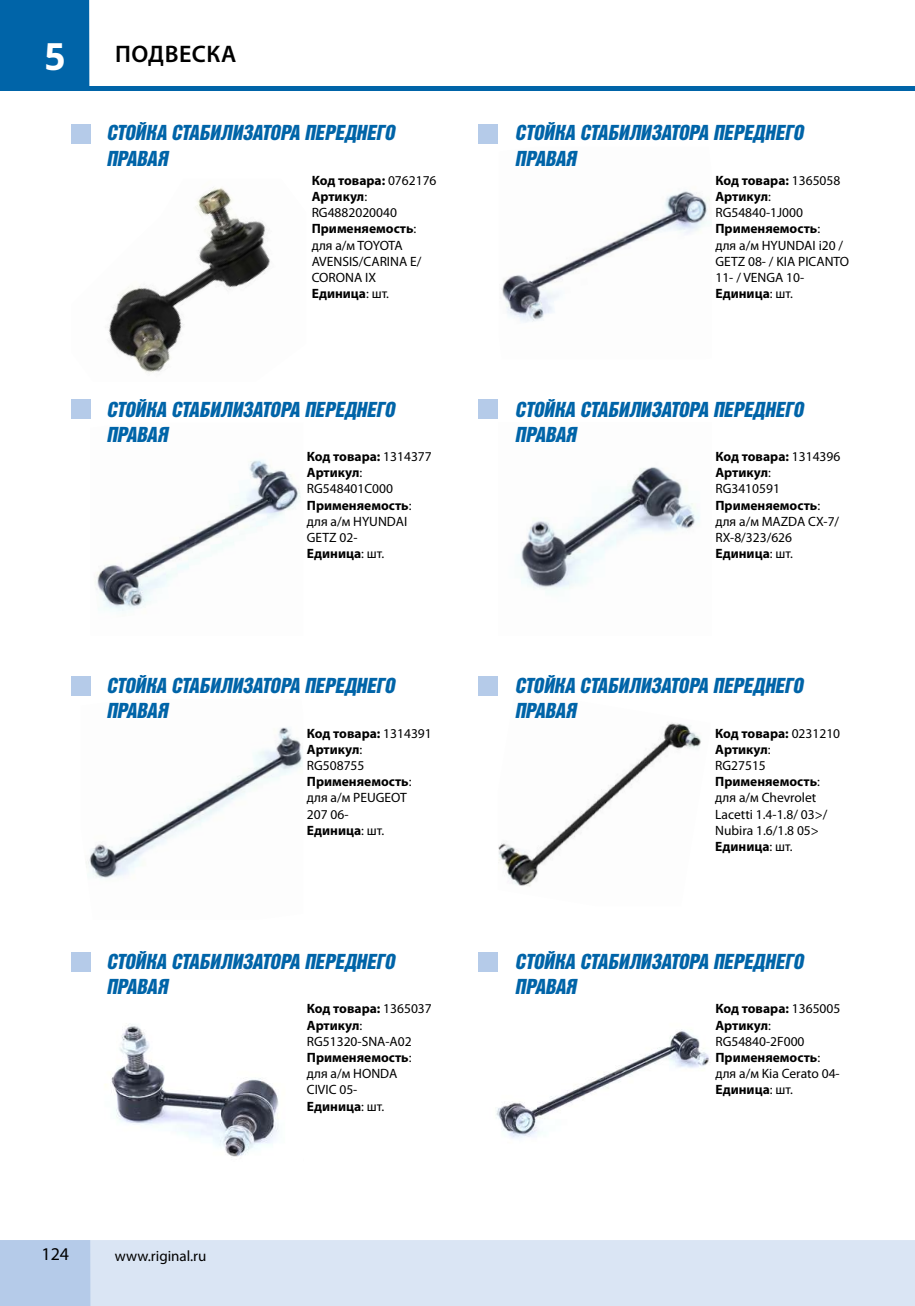
<style>
.page{position:relative;width:915px;height:1306px;background:#fff}
.page>*{position:absolute;margin:0;border:0;box-sizing:border-box;transform-origin:0 0}
.t1{font:700 37.5px "Noto Sans";color:#fff}
.t2{font:600 24px "Myriad Pro";letter-spacing:.02em;color:#000}
.t3{font:italic 21px/25.2px "Bastion Kontrast";color:#0064a8}
.t4{font:18px "Myriad Pro";color:#000}
.t5{font:15px "Myriad Pro";color:#000}
.t6{font:13.5px/16.2px "Myriad Pro";color:#000}
.s1{font-weight:700}
</style>
<div class="page">
<img style="left:108px;top:187px;width:162px;height:186px">
<img style="left:501px;top:191px;width:209px;height:132px">
<img style="left:95px;top:460px;width:206px;height:151px">
<img style="left:86px;top:727px;width:217px;height:151px">
<img style="left:105px;top:1024px;width:174px;height:133px">
<img style="left:496px;top:1029px;width:213px;height:109px">
<img style="left:518px;top:467px;width:182px;height:124px">
<div style="left:71px;top:124px;width:19px;height:20px;background:#b5cbe9"></div>
<div style="left:71px;top:400px;width:19px;height:19px;background:#b5cbe9"></div>
<div style="left:71px;top:676px;width:19px;height:19px;background:#b5cbe9"></div>
<div style="left:71px;top:952px;width:19px;height:20px;background:#b5cbe9"></div>
<div style="left:478px;top:124px;width:19px;height:20px;background:#b5cbe9"></div>
<div style="left:478px;top:400px;width:19px;height:19px;background:#b5cbe9"></div>
<div style="left:478px;top:676px;width:19px;height:19px;background:#b5cbe9"></div>
<div style="left:478px;top:952px;width:19px;height:20px;background:#b5cbe9"></div>
<div style="left:90px;top:1240px;width:824px;height:65px;background:#dae5f4"></div>
<hr style="left:0;top:86px;width:914px;height:4px;background:#0064a8">
<div style="left:0;top:1240px;width:90px;height:65px;background:#b5cbe9"></div>
<div style="left:0;top:0;width:89px;height:86px;background:#0064a8"></div>
<img style="left:497px;top:693px;width:204px;height:194px">
<h1 class="t1" style="left:45px;top:30px;width:22px">5</h1>
<h2 class="t2" style="left:115px;top:41px;width:123px">ПОДВЕСКА</h2>
<h3 class="t3" style="left:106px;top:120px;width:290px">СТОЙКА СТАБИЛИЗАТОРА ПЕРЕДНЕГО<br>ПРАВАЯ</h3>
<p class="t6" style="left:311px;top:172px;width:126px"><span class="s1">Код товара:</span> 0762176<br><span class="s1">Артикул</span>:<br>RG4882020040<br><span class="s1">Применяемость</span>: для а/м TOYOTA<br>AVENSIS/CARINA E/<br>CORONA IX<br><span class="s1">Единица</span>: шт.</p>
<h3 class="t3" style="left:106px;top:396px;width:290px">СТОЙКА СТАБИЛИЗАТОРА ПЕРЕДНЕГО<br>ПРАВАЯ</h3>
<p class="t6" style="left:307px;top:448px;width:126px"><span class="s1">Код товара:</span> 1314377<br><span class="s1">Артикул</span>:<br>RG548401C000<br><span class="s1">Применяемость</span>: для а/м HYUNDAI<br>GETZ 02-<br><span class="s1">Единица</span>: шт.</p>
<h3 class="t3" style="left:106px;top:673px;width:290px">СТОЙКА СТАБИЛИЗАТОРА ПЕРЕДНЕГО<br>ПРАВАЯ</h3>
<p class="t6" style="left:307px;top:725px;width:126px"><span class="s1">Код товара:</span> 1314391<br><span class="s1">Артикул</span>:<br>RG508755<br><span class="s1">Применяемость</span>: для а/м PEUGEOT<br>207 06-<br><span class="s1">Единица</span>: шт.</p>
<h3 class="t3" style="left:514px;top:120px;width:290px">СТОЙКА СТАБИЛИЗАТОРА ПЕРЕДНЕГО<br>ПРАВАЯ</h3>
<p class="t6" style="left:715px;top:172px;width:135px"><span class="s1">Код товара:</span> 1365058<br><span class="s1">Артикул</span>:<br>RG54840-1J000<br><span class="s1">Применяемость</span>:<br>для а/м HYUNDAI i20 /<br>GETZ 08- / KIA PICANTO<br>11- / VENGA 10-<br><span class="s1">Единица</span>: шт.</p>
<h3 class="t3" style="left:514px;top:396px;width:290px">СТОЙКА СТАБИЛИЗАТОРА ПЕРЕДНЕГО<br>ПРАВАЯ</h3>
<p class="t6" style="left:715px;top:448px;width:126px"><span class="s1">Код товара:</span> 1314396<br><span class="s1">Артикул</span>:<br>RG3410591<br><span class="s1">Применяемость</span>: для а/м MAZDA CX-7/<br>RX-8/323/626<br><span class="s1">Единица</span>: шт.</p>
<h3 class="t3" style="left:514px;top:673px;width:290px">СТОЙКА СТАБИЛИЗАТОРА ПЕРЕДНЕГО<br>ПРАВАЯ</h3>
<p class="t6" style="left:715px;top:725px;width:126px"><span class="s1">Код товара:</span> 0231210<br><span class="s1">Артикул</span>:<br>RG27515<br><span class="s1">Применяемость</span>: для а/м Chevrolet<br>Lacetti 1.4-1.8/ 03&gt;/<br>Nubira 1.6/1.8 05&gt;<br><span class="s1">Единица</span>: шт.</p>
<h3 class="t3" style="left:106px;top:948px;width:290px">СТОЙКА СТАБИЛИЗАТОРА ПЕРЕДНЕГО<br>ПРАВАЯ</h3>
<h3 class="t3" style="left:514px;top:948px;width:290px">СТОЙКА СТАБИЛИЗАТОРА ПЕРЕДНЕГО<br>ПРАВАЯ</h3>
<h3 class="t4" style="left:41px;top:1244px;width:29px">124</h3>
<p class="t5" style="left:115px;top:1247px;width:93px">www.riginal.ru</p>
<p class="t6" style="left:307px;top:1001px;width:126px"><span class="s1">Код товара:</span> 1365037<br><span class="s1">Артикул</span>:<br>RG51320-SNA-A02<br><span class="s1">Применяемость</span>: для а/м HONDA<br>CIVIC 05-<br><span class="s1">Единица</span>: шт.</p>
<p class="t6" style="left:715px;top:1001px;width:126px"><span class="s1">Код товара:</span> 1365005<br><span class="s1">Артикул</span>:<br>RG54840-2F000<br><span class="s1">Применяемость</span>: для а/м Kia Cerato 04-<br><span class="s1">Единица</span>: шт.</p>
</div>
